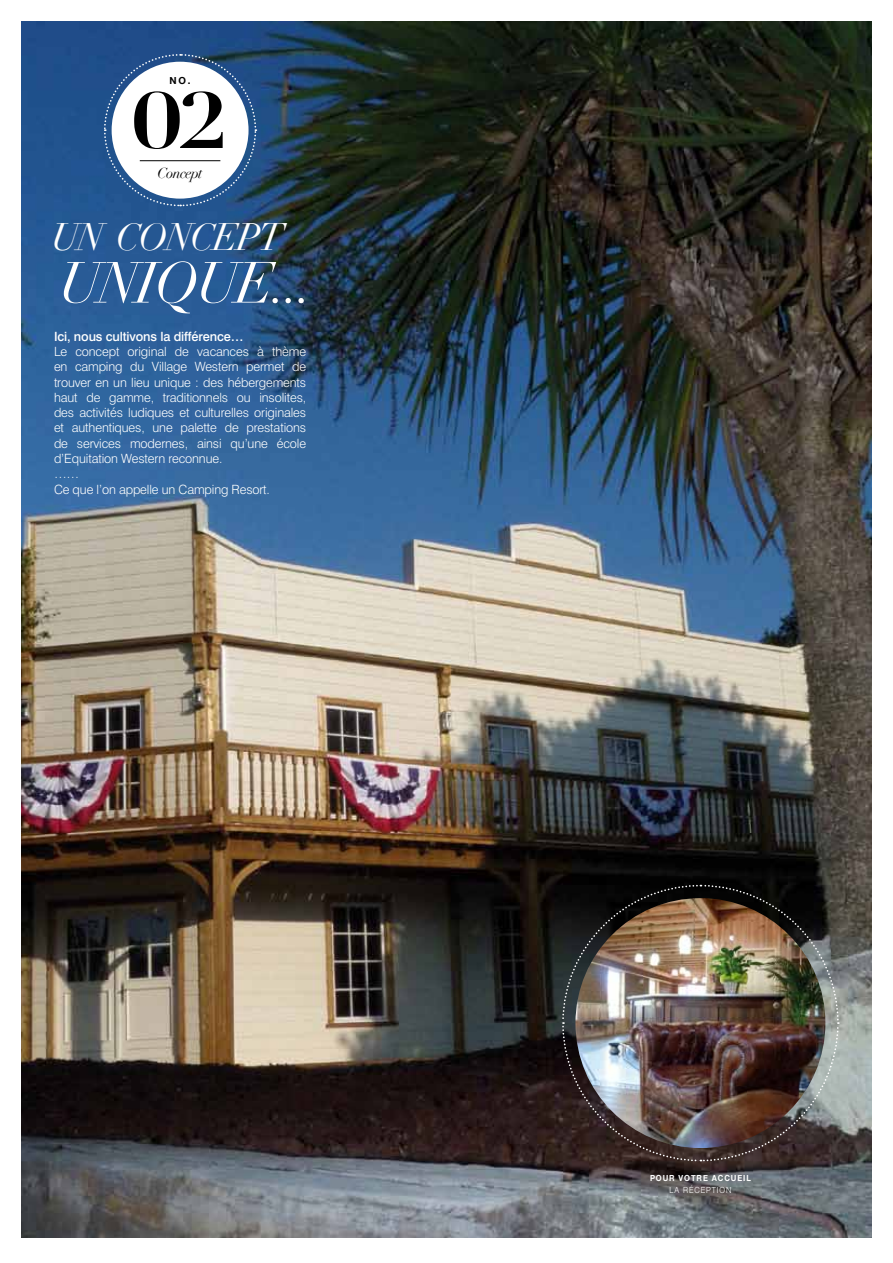
<style>
.page{position:relative;width:893px;height:1263px;background:#fff}
.page>*{position:absolute;margin:0;border:0;box-sizing:border-box;transform-origin:0 0}
.t1{font:700 77.7px "Didot";color:#000;scale:1.2 1}
.t2{font:italic 57px "Didot";letter-spacing:-.05em;color:#fff}
.t3{font:italic 37.5px "Didot";letter-spacing:-.05em;color:#fff}
.t4{font:italic 14.55px "Didot";letter-spacing:-.04em;color:#000}
.t5{font:300 12.75px/15.3px "Swiss 721 BT";letter-spacing:-.01em;color:#fff}
.t6{font:500 12.75px "Swiss 721 BT";letter-spacing:-.01em;color:#fff}
.t7{font:700 9.75px "Helvetica Neue";color:#000}
.t8{font:700 8.4px "Helvetica Neue";letter-spacing:.12em;color:#fff;scale:.9 1}
.t9{font:300 8.4px "Helvetica Neue";letter-spacing:.12em;color:#fff;scale:.9 1}
</style>
<div class="page">
<img style="left:21px;top:21px;width:851px;height:1216px">
<svg style="left:103px;top:53px;width:154px;height:154px;background:#2a568b"></svg>
<div style="left:112px;top:62px;width:137px;height:137px;background:#fff;border-radius:50%"></div>
<hr style="left:140px;top:160px;width:80px;height:1px;background:#000">
<svg style="left:561px;top:884px;width:279px;height:278px;background:#393534"></svg>
<img style="left:575px;top:898px;width:250px;height:250px;border-radius:125px">
<p class="t7" style="left:170px;top:75px;width:22px">NO.</p>
<h1 class="t1" style="left:131px;top:73px;width:83px">02</h1>
<p class="t4" style="left:158px;top:164px;width:47px">Concept</p>
<h3 class="t3" style="left:52px;top:214px;width:234px">UN CONCEPT</h3>
<h2 class="t2" style="left:59px;top:248px;width:256px">UNIQUE...</h2>
<p class="t6" style="left:54px;top:328px;width:191px">Ici, nous cultivons la différence…</p>
<p class="t5" style="left:54px;top:344px;width:254px">Le concept original de vacances à thème en camping du Village Western permet de trouver en un lieu unique : des hébergements haut de gamme, traditionnels ou insolites, des activités ludiques et culturelles originales et authentiques, une palette de prestations de services modernes, ainsi qu’une école d’Equitation Western reconnue.<br>……<br>Ce que l’on appelle un Camping Resort.</p>
<p class="t8" style="left:650px;top:1173px;width:114px">POUR VOTRE ACCUEIL</p>
<p class="t9" style="left:669px;top:1185px;width:70px">LA RÉCEPTION</p>
</div>
